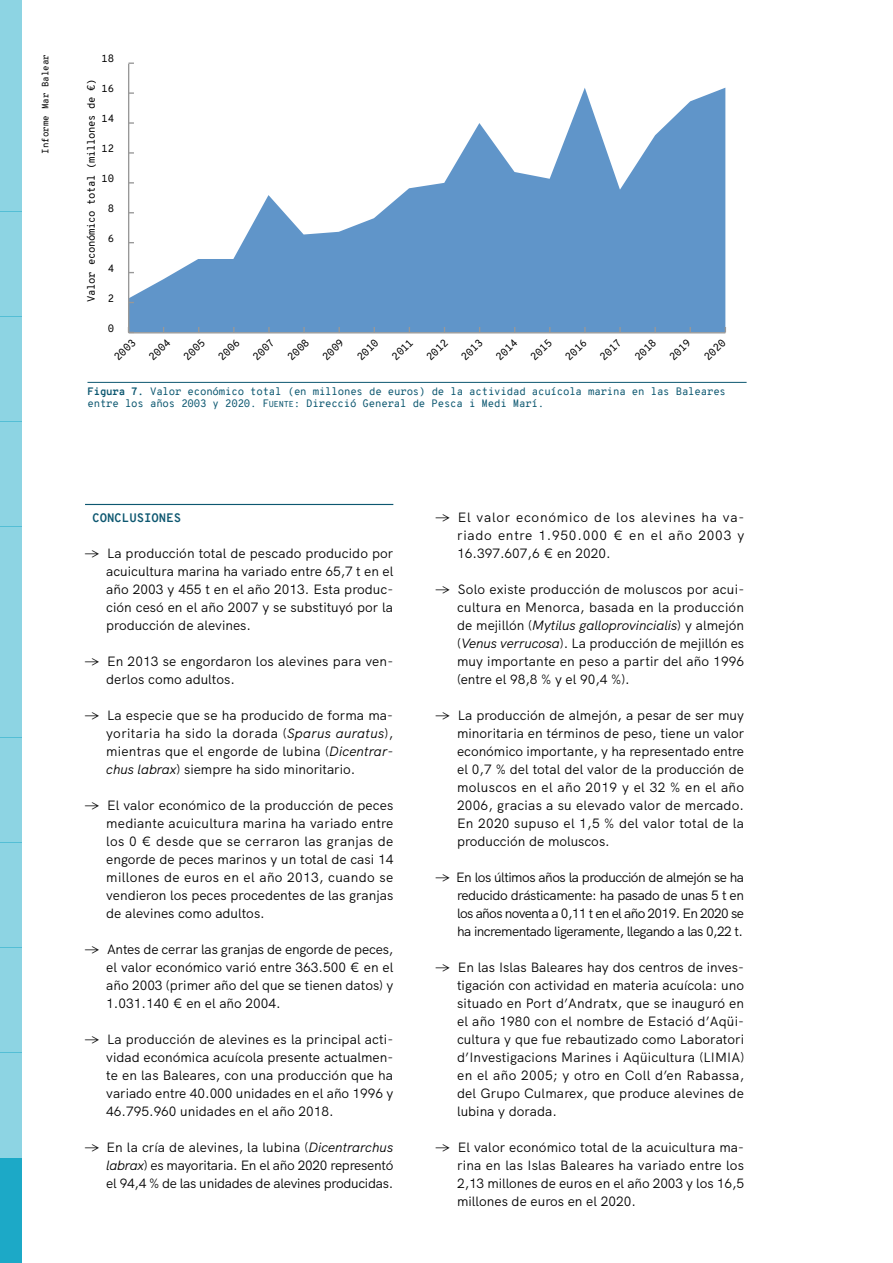
<style>
.page{position:relative;width:893px;height:1263px;background:#fff}
.page>*{position:absolute;margin:0;border:0;box-sizing:border-box;transform-origin:0 0}
.t1{font:13.5px/18px "HK Grotesk";color:#000;text-align:justify}
.t2{font:700 12px "Overpass Mono";color:#0d5770}
.t3{font:10.5px/12px "Overpass Mono";letter-spacing:-.02em;color:#0c5770}
.t4{font:10.35px "Overpass Mono";letter-spacing:-.035em;color:#000}
.t5{font:9px "Overpass Mono";color:#000}
.s1{font-weight:700}
.s2{font-family:"Overpass Mono Regular SC800"}
.s3{font-family:"Overpass Mono Regular SC800";font-size:8.4px}
.s4{font-style:italic}
</style>
<div class="page">
<div style="left:0;top:0;width:21px;height:106px;background:#8dd4e3"></div>
<div style="left:0;top:421px;width:21px;height:106px;background:#8dd4e3"></div>
<div style="left:0;top:842px;width:21px;height:105px;background:#8dd4e3"></div>
<div style="left:0;top:211px;width:21px;height:105px;background:#8dd4e3"></div>
<div style="left:0;top:632px;width:21px;height:105px;background:#8dd4e3"></div>
<div style="left:0;top:1053px;width:21px;height:105px;background:#8dd4e3"></div>
<div style="left:0;top:106px;width:21px;height:105px;background:#8dd4e3"></div>
<div style="left:0;top:527px;width:21px;height:105px;background:#8dd4e3"></div>
<div style="left:0;top:947px;width:21px;height:106px;background:#8dd4e3"></div>
<div style="left:0;top:316px;width:21px;height:106px;background:#8dd4e3"></div>
<div style="left:0;top:737px;width:21px;height:105px;background:#8dd4e3"></div>
<div style="left:0;top:1158px;width:21px;height:105px;background:#1ca9c7"></div>
<hr style="left:85px;top:504px;width:308px;height:1px;background:#0d5770">
<hr style="left:87px;top:382px;width:660px;height:1px;background:#0c5770">
<svg style="left:129px;top:88px;width:596px;height:244px;fill:#6095c9"></svg>
<hr style="left:128px;top:64px;width:1px;height:269px;background:#989898">
<hr style="left:129px;top:332px;width:596px;height:1px;background:#989898">
<svg style="left:129px;top:327px;width:5px;height:5px"></svg>
<p class="t5" style="left:39px;top:154px;width:101px;rotate:-90deg">Informe Mar Balear</p>
<p class="t4" style="left:102px;top:51px;width:14px">18</p>
<p class="t4" style="left:84px;top:302px;width:225px;rotate:-90deg">Valor económico total (millones de €)</p>
<p class="t4" style="left:102px;top:81px;width:14px">16</p>
<p class="t4" style="left:102px;top:111px;width:14px">14</p>
<p class="t4" style="left:102px;top:141px;width:14px">12</p>
<p class="t4" style="left:102px;top:171px;width:14px">10</p>
<p class="t4" style="left:108px;top:201px;width:8px">8</p>
<p class="t4" style="left:108px;top:231px;width:8px">6</p>
<p class="t4" style="left:108px;top:261px;width:8px">4</p>
<p class="t4" style="left:108px;top:291px;width:8px">2</p>
<p class="t4" style="left:108px;top:320px;width:8px">0</p>
<p class="t4" style="left:111px;top:353px;width:27px;rotate:-45deg">2003</p>
<p class="t4" style="left:145px;top:353px;width:27px;rotate:-45deg">2004</p>
<p class="t4" style="left:180px;top:353px;width:27px;rotate:-45deg">2005</p>
<p class="t4" style="left:215px;top:353px;width:27px;rotate:-45deg">2006</p>
<p class="t4" style="left:249px;top:353px;width:27px;rotate:-45deg">2007</p>
<p class="t4" style="left:284px;top:353px;width:27px;rotate:-45deg">2008</p>
<p class="t4" style="left:319px;top:353px;width:27px;rotate:-45deg">2009</p>
<p class="t4" style="left:354px;top:353px;width:27px;rotate:-45deg">2010</p>
<p class="t4" style="left:388px;top:353px;width:27px;rotate:-45deg">2011</p>
<p class="t4" style="left:423px;top:353px;width:27px;rotate:-45deg">2012</p>
<p class="t4" style="left:458px;top:353px;width:27px;rotate:-45deg">2013</p>
<p class="t4" style="left:492px;top:353px;width:27px;rotate:-45deg">2014</p>
<p class="t4" style="left:527px;top:353px;width:27px;rotate:-45deg">2015</p>
<p class="t4" style="left:562px;top:353px;width:27px;rotate:-45deg">2016</p>
<p class="t4" style="left:596px;top:353px;width:27px;rotate:-45deg">2017</p>
<p class="t4" style="left:631px;top:353px;width:27px;rotate:-45deg">2018</p>
<p class="t4" style="left:666px;top:353px;width:27px;rotate:-45deg">2019</p>
<p class="t4" style="left:701px;top:353px;width:27px;rotate:-45deg">2020</p>
<p class="t3" style="left:87px;top:386px;width:640px"><span class="s1">Figura 7.</span> Valor económico total (en millones de euros) de la actividad acuícola marina en las Baleares entre los años 2003 y 2020. <span class="s2">F</span><span class="s3">UENTE</span><span class="s2">:</span> Direcció General de Pesca i Medi Marí.</p>
<p class="t2" style="left:92px;top:509px;width:90px">CONCLUSIONES</p>
<p class="t1" style="left:106px;top:543px;width:289px;text-indent:-21px">→ La producción total de pescado producido por acuicultura marina ha variado entre 65,7 t en el año 2003 y 455 t en el año 2013. Esta produc&shy;ción cesó en el año 2007 y se substituyó por la producción de alevines.</p>
<p class="t1" style="left:106px;top:651px;width:288px;text-indent:-21px">→ En 2013 se engordaron los alevines para ven&shy;derlos como adultos.</p>
<p class="t1" style="left:106px;top:705px;width:289px;text-indent:-21px">→ La especie que se ha producido de forma ma&shy;yoritaria ha sido la dorada (<span class="s4">Sparus auratus</span>), mientras que el engorde de lubina (<span class="s4">Dicentrar&shy;chus labrax</span>) siempre ha sido minoritario.</p>
<p class="t1" style="left:106px;top:795px;width:289px;text-indent:-21px">→ El valor económico de la producción de peces mediante acuicultura marina ha variado entre los 0 € desde que se cerraron las granjas de engorde de peces marinos y un total de casi 14 millones de euros en el año 2013, cuando se vendieron los peces procedentes de las granjas de alevines como adultos.</p>
<p class="t1" style="left:106px;top:939px;width:289px;text-indent:-21px">→ Antes de cerrar las granjas de engorde de peces, el valor económico varió entre 363.500 € en el año 2003 (primer año del que se tienen datos) y 1.031.140 € en el año 2004.</p>
<p class="t1" style="left:106px;top:1029px;width:289px;text-indent:-21px">→ La producción de alevines es la principal acti&shy;vidad económica acuícola presente actualmen&shy;te en las Baleares, con una producción que ha variado entre 40.000 unidades en el año 1996 y 46.795.960 unidades en el año 2018.</p>
<p class="t1" style="left:106px;top:1137px;width:289px;text-indent:-21px">→ En la cría de alevines, la lubina (<span class="s4">Dicentrarchus labrax</span>) es mayoritaria. En el año 2020 representó el 94,4 % de las unidades de alevines producidas.</p>
<p class="t1" style="left:457px;top:507px;width:289px;text-indent:-21px">→ El valor económico de los alevines ha va&shy;riado entre 1.950.000 € en el año 2003 y 16.397.607,6 € en 2020.</p>
<p class="t1" style="left:457px;top:579px;width:289px;text-indent:-21px">→ Solo existe producción de moluscos por acui&shy;cultura en Menorca, basada en la producción de mejillón (<span class="s4">Mytilus galloprovincialis</span>) y almejón (<span class="s4">Venus verrucosa</span>). La producción de mejillón es muy importante en peso a partir del año 1996 (entre el 98,8 % y el 90,4 %).</p>
<p class="t1" style="left:457px;top:705px;width:289px;text-indent:-21px">→ La producción de almejón, a pesar de ser muy minoritaria en términos de peso, tiene un valor económico importante, y ha representado entre el 0,7 % del total del valor de la producción de moluscos en el año 2019 y el 32 % en el año 2006, gracias a su elevado valor de mercado.<br>En 2020 supuso el 1,5 % del valor total de la producción de moluscos.</p>
<p class="t1" style="left:457px;top:867px;width:289px;text-indent:-21px">→ En los últimos años la producción de almejón se ha reducido drásticamente: ha pasado de unas 5 t en los años noventa a 0,11 t en el año 2019. En 2020 se ha incrementado ligeramente, llegando a las 0,22 t.</p>
<p class="t1" style="left:457px;top:957px;width:289px;text-indent:-21px">→ En las Islas Baleares hay dos centros de inves&shy;tigación con actividad en materia acuícola: uno situado en Port d’Andratx, que se inauguró en el año 1980 con el nombre de Estació d’Aqüi&shy;cultura y que fue rebautizado como Laboratori d’Investigacions Marines i Aqüicultura (LIMIA) en el año 2005; y otro en Coll d’en Rabassa, del Grupo Culmarex, que produce alevines de lubina y dorada.</p>
<p class="t1" style="left:457px;top:1137px;width:289px;text-indent:-21px">→ El valor económico total de la acuicultura ma&shy;rina en las Islas Baleares ha variado entre los 2,13 millones de euros en el año 2003 y los 16,5 millones de euros en el 2020.</p>
</div>
